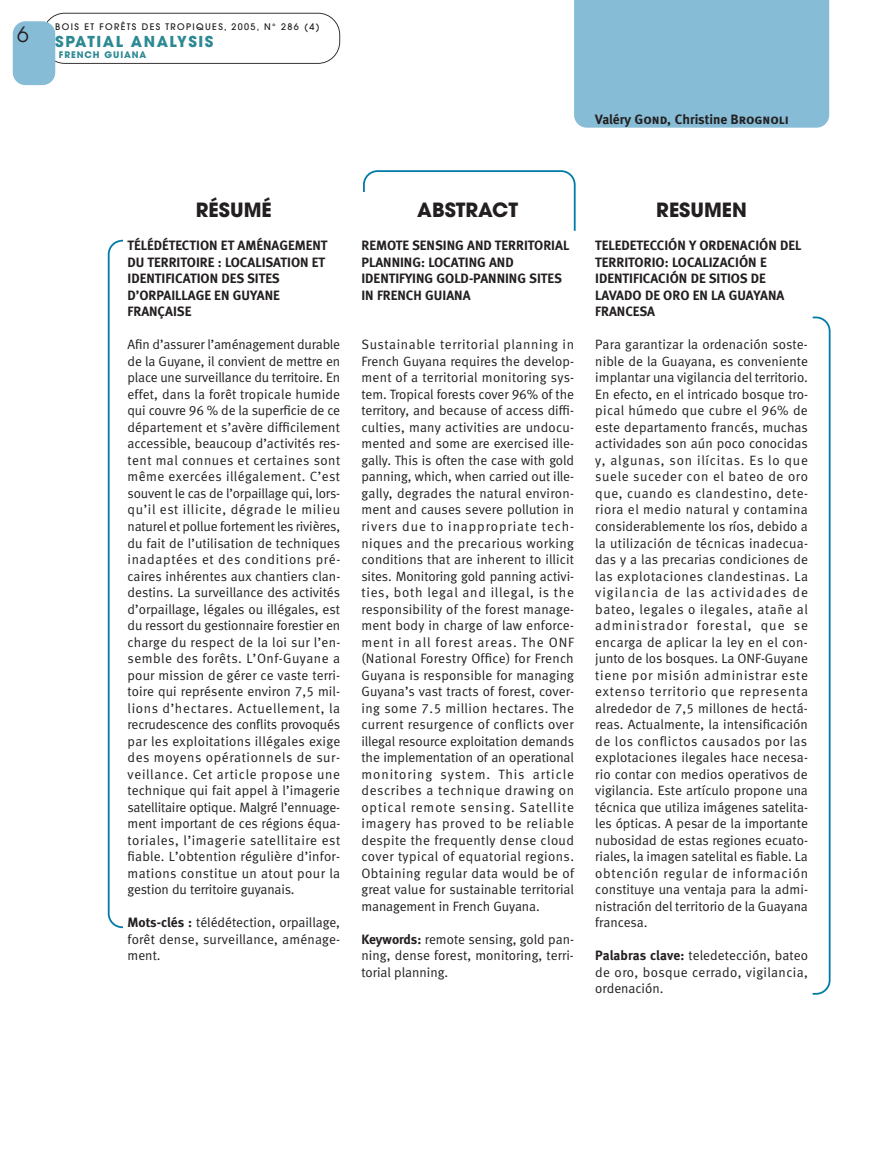
<style>
.page{position:relative;width:893px;height:1149px;background:#fff}
.page>*{position:absolute;margin:0;border:0;box-sizing:border-box;transform-origin:0 0}
.t1{font:21px "Avant Garde";color:#231f20}
.t2{font:700 19.5px "Avant Garde";color:#231f20}
.t3{font:700 15px "Avant Garde";letter-spacing:.1em;color:#2c8993}
.t4{font:13.5px/16.5px "Meta Normal LF";color:#231f20;text-align:justify}
.t5{font:13.5px/16.5px "Meta Bold LF";color:#231f20}
.t6{font:500 9px "Avant Garde";letter-spacing:.15em;color:#231f20}
.t7{font:700 9px "Avant Garde";letter-spacing:.1em;color:#2c8993}
.s1{font-family:"Meta Bold LF Caps"}
.s2{font-family:"Meta Bold LF"}
</style>
<div class="page">
<svg style="left:108px;top:240px;width:15px;height:687px"></svg>
<svg style="left:813px;top:316px;width:17px;height:678px"></svg>
<svg style="left:363px;top:170px;width:213px;height:61px"></svg>
<svg style="left:46px;top:13px;width:294px;height:51px"></svg>
<div style="left:340px;top:192px;width:226px;height:926px;background:#fff"></div>
<div style="left:13px;top:21px;width:42px;height:64px;background:#86bcd6;border-radius:13px"></div>
<div style="left:574px;top:0;width:255px;height:128px;background:#86bcd6"></div>
<h1 class="t1" style="left:17px;top:26px;width:13px">6</h1>
<p class="t6" style="left:55px;top:23px;width:266px">BOIS ET FORÊTS DES TROPIQUES, 2005, N° 286 (4)</p>
<p class="t3" style="left:55px;top:36px;width:160px">SPATIAL ANALYSIS</p>
<p class="t7" style="left:59px;top:51px;width:89px">FRENCH GUIANA</p>
<p class="t5" style="left:595px;top:112px;width:195px">Valéry <span class="s1">Gond,</span> Christine <span class="s1">Brognoli</span></p>
<h2 class="t2" style="left:196px;top:203px;width:77px">RÉSUMÉ</h2>
<p class="t5" style="left:128px;top:238px;width:202px">TÉLÉDÉTECTION ET AMÉNAGEMENT<br>DU TERRITOIRE : LOCALISATION ET<br>IDENTIFICATION DES SITES<br>D’ORPAILLAGE EN GUYANE<br>FRANÇAISE</p>
<p class="t4" style="left:128px;top:337px;width:214px">Afin d’assurer l’aménagement durable de la Guyane, il convient de mettre en place une surveillance du territoire. En effet, dans la forêt tropicale humide qui couvre 96 % de la superficie de ce département et s’avère difficilement accessible, beaucoup d’activités res&shy;tent mal connues et certaines sont même exercées illégalement. C’est souvent le cas de l’orpaillage qui, lors&shy;qu’il est illicite, dégrade le milieu naturel et pollue fortement les rivières, du fait de l’utilisation de techniques inadaptées et des conditions pré&shy;caires inhérentes aux chantiers clan&shy;destins. La surveillance des activités d’orpaillage, légales ou illégales, est du ressort du gestionnaire forestier en charge du respect de la loi sur l’en&shy;semble des forêts. L’Onf-Guyane a pour mission de gérer ce vaste terri&shy;toire qui représente environ 7,5 mil&shy;lions d’hectares. Actuellement, la recrudescence des conflits provoqués par les exploitations illégales exige des moyens opérationnels de sur&shy;veillance. Cet article propose une technique qui fait appel à l’imagerie satellitaire optique. Malgré l’ennuage&shy;ment important de ces régions équa&shy;toriales, l’imagerie satellitaire est fiable. L’obtention régulière d’infor&shy;mations constitue un atout pour la gestion du territoire guyanais.</p>
<p class="t4" style="left:128px;top:915px;width:214px"><span class="s2">Mots-clés :</span> télédétection, orpaillage, forêt dense, surveillance, aménage&shy;ment.</p>
<h2 class="t2" style="left:417px;top:203px;width:102px">ABSTRACT</h2>
<p class="t5" style="left:361px;top:238px;width:209px">REMOTE SENSING AND TERRITORIAL<br>PLANNING: LOCATING AND<br>IDENTIFYING GOLD-PANNING SITES<br>IN FRENCH GUIANA</p>
<p class="t4" style="left:361px;top:337px;width:214px">Sustainable territorial planning in French Guyana requires the develop&shy;ment of a territorial monitoring sys&shy;tem. Tropical forests cover 96% of the territory, and because of access diffi&shy;culties, many activities are undocu&shy;mented and some are exercised ille&shy;gally. This is often the case with gold panning, which, when carried out ille&shy;gally, degrades the natural environ&shy;ment and causes severe pollution in rivers due to inappropriate tech&shy;niques and the precarious working conditions that are inherent to illicit sites. Monitoring gold panning activi&shy;ties, both legal and illegal, is the responsibility of the forest manage&shy;ment body in charge of law enforce&shy;ment in all forest areas. The ONF (National Forestry Office) for French Guyana is responsible for managing Guyana’s vast tracts of forest, cover&shy;ing some 7.5 million hectares. The current resurgence of conflicts over illegal resource exploitation demands the implementation of an operational monitoring system. This article describes a technique drawing on optical remote sensing. Satellite imagery has proved to be reliable despite the frequently dense cloud cover typical of equatorial regions.<br>Obtaining regular data would be of great value for sustainable territorial management in French Guyana.</p>
<p class="t4" style="left:361px;top:931px;width:214px"><span class="s2">Keywords:</span> remote sensing, gold pan&shy;ning, dense forest, monitoring, terri&shy;torial planning.</p>
<h2 class="t2" style="left:656px;top:203px;width:92px">RESUMEN</h2>
<p class="t5" style="left:595px;top:238px;width:208px">TELEDETECCIÓN Y ORDENACIÓN DEL<br>TERRITORIO: LOCALIZACIÓN E<br>IDENTIFICACIÓN DE SITIOS DE<br>LAVADO DE ORO EN LA GUAYANA<br>FRANCESA</p>
<p class="t4" style="left:595px;top:337px;width:214px">Para garantizar la ordenación soste&shy;nible de la Guayana, es conveniente implantar una vigilancia del territorio.<br>En efecto, en el intricado bosque tro&shy;pical húmedo que cubre el 96% de este departamento francés, muchas actividades son aún poco conocidas y, algunas, son ilícitas. Es lo que suele suceder con el bateo de oro que, cuando es clandestino, dete&shy;riora el medio natural y contamina considerablemente los ríos, debido a la utilización de técnicas inadecua&shy;das y a las precarias condiciones de las explotaciones clandestinas. La vigilancia de las actividades de bateo, legales o ilegales, atañe al administrador forestal, que se encarga de aplicar la ley en el con&shy;junto de los bosques. La ONF-Guyane tiene por misión administrar este extenso territorio que representa alrededor de 7,5 millones de hectá&shy;reas. Actualmente, la intensificación de los conflictos causados por las explotaciones ilegales hace necesa&shy;rio contar con medios operativos de vigilancia. Este artículo propone una técnica que utiliza imágenes satelita&shy;les ópticas. A pesar de la importante nubosidad de estas regiones ecuato&shy;riales, la imagen satelital es fiable. La obtención regular de información constituye una ventaja para la admi&shy;nistración del territorio de la Guayana francesa.</p>
<p class="t4" style="left:595px;top:948px;width:214px"><span class="s2">Palabras clave:</span> teledetección, bateo de oro, bosque cerrado, vigilancia, ordenación.</p>
</div>
